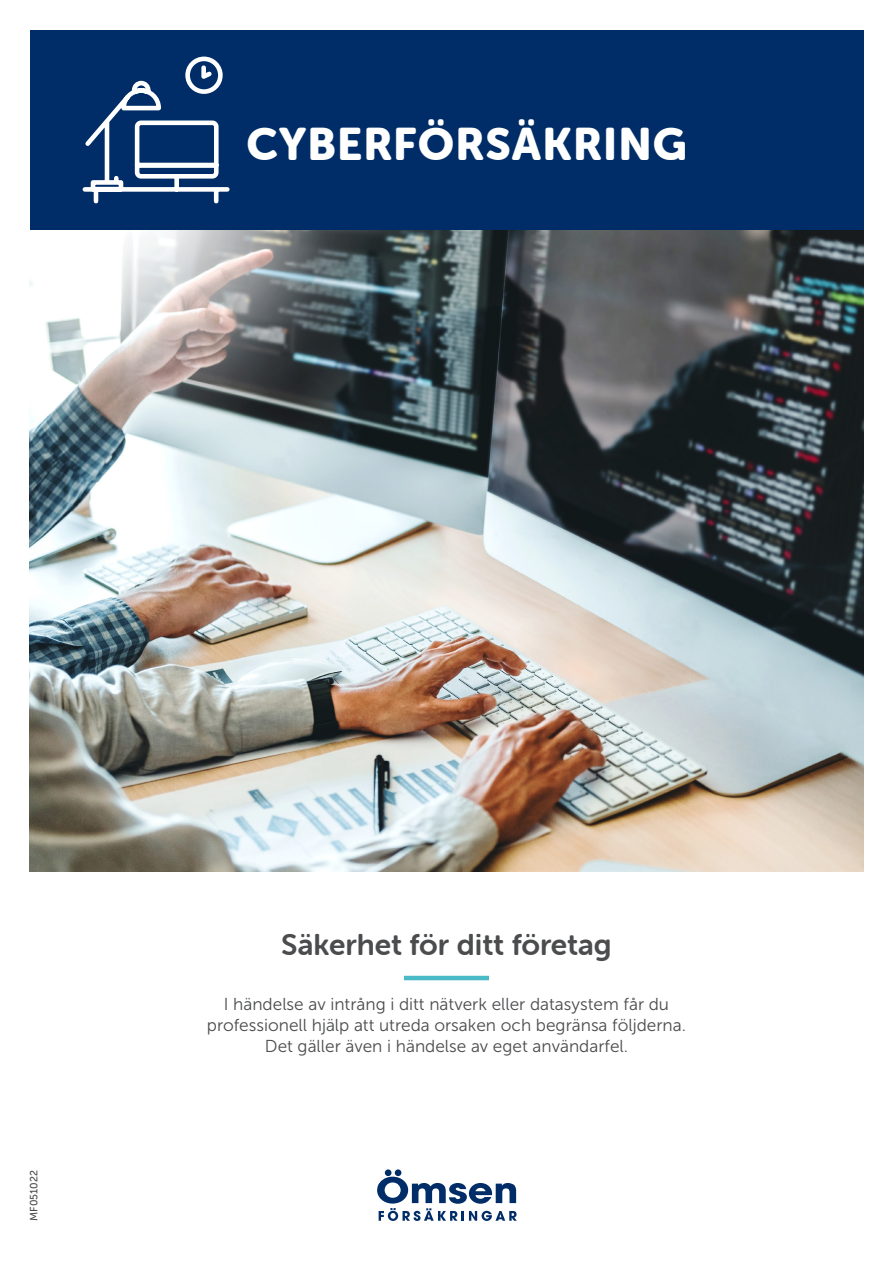
<style>
.page{position:relative;width:893px;height:1263px;background:#fff}
.page>*{position:absolute;margin:0;border:0;box-sizing:border-box;transform-origin:0 0}
.Rub_platta{font:45px "Museo Sans Rounded 900";letter-spacing:.025em;color:#fff}
.Rub_framsida{font:30px "Museo Sans Rounded 700";color:#4b4c4d}
.Ingress{font:17.25px/21px "Museo Sans 300";color:#4b4c4d;text-align:center}
.t1{font:10.5px "Museo Sans 500";color:#4b4c4d}
</style>
<div class="page">
<div style="left:30px;top:30px;width:833px;height:200px;background:#002d67"></div>
<img style="left:30px;top:230px;width:833px;height:642px">
<div style="left:385px;top:1169px;width:6px;height:7px;background:#002d67;border-radius:50%"></div>
<div style="left:395px;top:1169px;width:6px;height:7px;background:#002d67;border-radius:50%"></div>
<svg style="left:377px;top:1177px;width:139px;height:44px"></svg>
<hr style="left:404px;top:976px;width:85px;height:4px;background:#4abac7">
<svg style="left:82px;top:56px;width:148px;height:148px"></svg>
<p class="Rub_platta" style="left:247px;top:119px;width:442px">CYBERFÖRSÄKRING</p>
<p class="t1" style="left:28px;top:1221px;width:52px;rotate:-90deg">MF051022</p>
<p class="Rub_framsida" style="left:281px;top:927px;width:332px">Säkerhet för ditt företag</p>
<p class="Ingress" style="left:207px;top:993px;width:481px">I händelse av intrång i ditt nätverk eller datasystem får du professionell hjälp att utreda orsaken och begränsa följderna.<br>Det gäller även i händelse av eget användarfel.</p>
</div>
